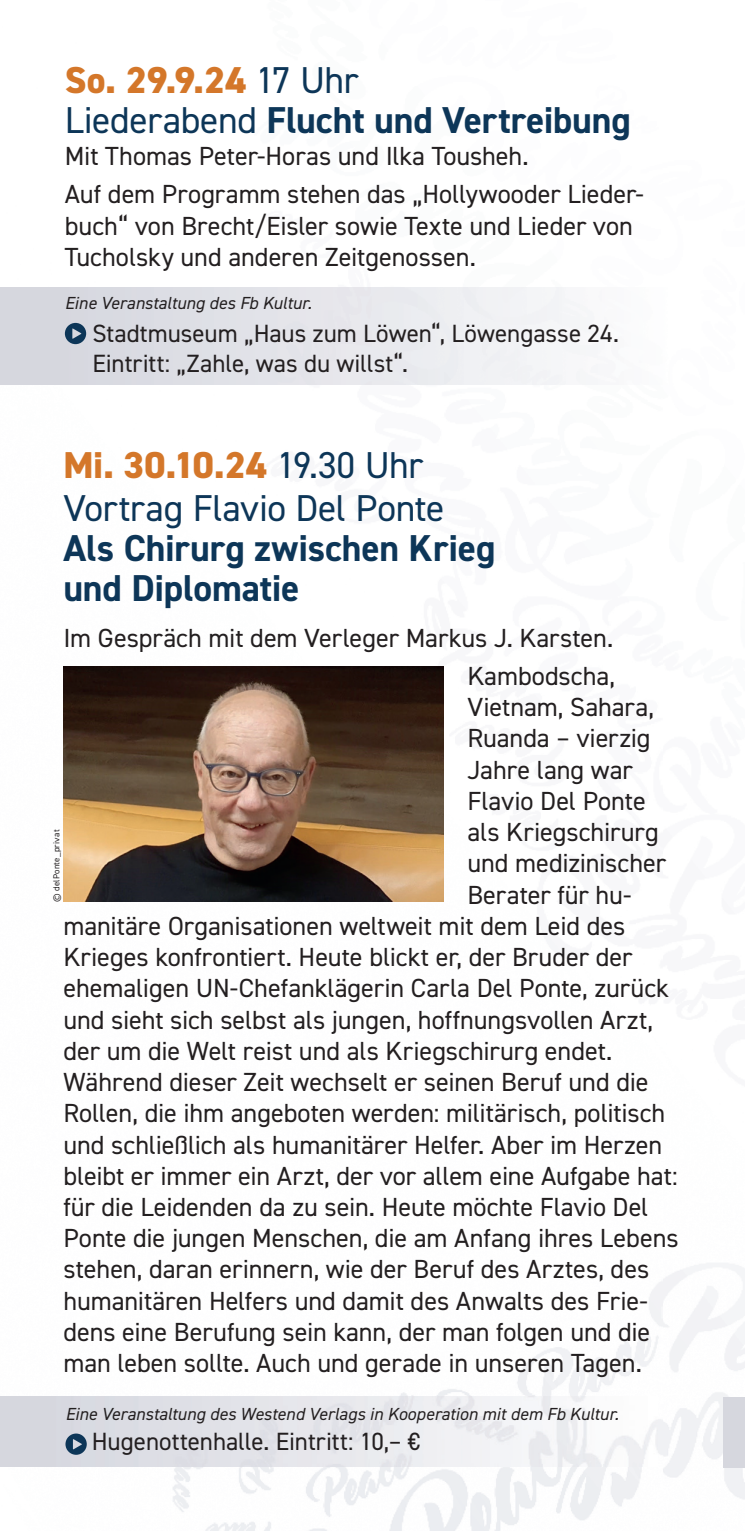
<style>
.page{position:relative;width:745px;height:1531px;background:#fff}
.page>*{position:absolute;margin:0;border:0;box-sizing:border-box;transform-origin:0 0}
.t1{font:700 37.5px/40px "DIN2014";letter-spacing:-.005em;color:#0d3658}
.t2{font:37.5px/43.5px "DIN2014";letter-spacing:-.01em;color:#0d3658}
.t3{font:26.25px/38.5px "DIN2014";letter-spacing:-.005em;color:#231f20}
.t4{font:25px/30px "DIN2014";letter-spacing:-.005em;color:#231f20}
.t5{font:italic 17.5px "DIN2014";letter-spacing:.005em;color:#231f20}
.t6{font:8.75px "DIN2014";letter-spacing:.02em;color:#231f20}
.s1{font-weight:800;color:#d4772a}
.s2{font-weight:400}
</style>
<div class="page">
<img style="left:330px;top:387px;width:332px;height:974px">
<img style="left:0;top:1361px;width:662px;height:170px">
<img style="left:0;top:1396px;width:657px;height:70px">
<svg style="left:65px;top:1433px;width:22px;height:22px"></svg>
<svg style="left:65px;top:323px;width:21px;height:21px"></svg>
<img style="left:63px;top:666px;width:380px;height:235px">
<h1 class="t1" style="left:65px;top:60px;width:567px"><span class="s1">So. 29.9.24</span> <span class="s2">17 Uhr<br>Liederabend</span> Flucht und Vertreibung</h1>
<p class="t3" style="left:65px;top:136px;width:580px">Mit Thomas Peter-Horas und Ilka Tousheh.<br>Auf dem Programm stehen das „Hollywooder Lieder-</p>
<p class="t3" style="left:65px;top:209px;width:569px;line-height:31.5px">buch“ von Brecht/Eisler sowie Texte und Lieder von<br>Tucholsky und anderen Zeitgenossen.</p>
<p class="t5" style="left:65px;top:292px;width:248px">Eine Veranstaltung des Fb Kultur.</p>
<p class="t4" style="left:92px;top:318px;width:527px">Stadtmuseum „Haus zum Löwen“, Löwengasse 24.<br>Eintritt: „Zahle, was du willst“.</p>
<h1 class="t2" style="left:63px;top:442px;width:382px"><span class="s1">Mi. 30.10.24</span> 19.30 Uhr<br>Vortrag Flavio Del Ponte</h1>
<h1 class="t1" style="left:63px;top:528px;width:433px">Als Chirurg zwischen Krieg und Diplomatie</h1>
<p class="t3" style="left:63px;top:618px;width:552px;text-align:right">Im Gespräch mit dem Verleger Markus J. Karsten.<br>Kambodscha,</p>
<p class="t3" style="left:467px;top:687px;width:188px">Vietnam, Sahara,</p>
<p class="t3" style="left:467px;top:718px;width:185px">Ruanda – vierzig</p>
<p class="t3" style="left:467px;top:750px;width:167px">Jahre lang war</p>
<p class="t3" style="left:467px;top:781px;width:180px">Flavio Del Ponte</p>
<p class="t3" style="left:467px;top:812px;width:193px">als Kriegschirurg</p>
<p class="t3" style="left:467px;top:843px;width:200px">und medizinischer</p>
<p class="t3" style="left:467px;top:875px;width:165px">Berater für hu-</p>
<p class="t3" style="left:63px;top:906px;width:563px">manitäre Organisationen weltweit mit dem Leid des</p>
<p class="t3" style="left:63px;top:937px;width:570px">Krieges konfrontiert. Heute blickt er, der Bruder der</p>
<p class="t3" style="left:63px;top:968px;width:606px">ehemaligen UN-Chefanklägerin Carla Del Ponte, zurück</p>
<p class="t3" style="left:63px;top:1000px;width:591px">und sieht sich selbst als jungen, hoffnungsvollen Arzt,</p>
<p class="t3" style="left:63px;top:1031px;width:550px">der um die Welt reist und als Kriegschirurg endet.</p>
<p class="t3" style="left:63px;top:1062px;width:586px">Während dieser Zeit wechselt er seinen Beruf und die</p>
<p class="t3" style="left:63px;top:1093px;width:603px">Rollen, die ihm angeboten werden: militärisch, politisch</p>
<p class="t3" style="left:63px;top:1125px;width:600px">und schließlich als humanitärer Helfer. Aber im Herzen</p>
<p class="t3" style="left:63px;top:1156px;width:615px">bleibt er immer ein Arzt, der vor allem eine Aufgabe hat:</p>
<p class="t3" style="left:63px;top:1187px;width:586px">für die Leidenden da zu sein. Heute möchte Flavio Del</p>
<p class="t3" style="left:63px;top:1218px;width:616px">Ponte die jungen Menschen, die am Anfang ihres Lebens</p>
<p class="t3" style="left:63px;top:1249px;width:587px">stehen, daran erinnern, wie der Beruf des Arztes, des</p>
<p class="t3" style="left:63px;top:1281px;width:585px">humanitären Helfers und damit des Anwalts des Frie-</p>
<p class="t3" style="left:63px;top:1312px;width:588px">dens eine Berufung sein kann, der man folgen und die</p>
<p class="t3" style="left:63px;top:1343px;width:579px">man leben sollte. Auch und gerade in unseren Tagen.</p>
<p class="t6" style="left:51px;top:901px;width:73px;rotate:-90deg">© delPonte_privat</p>
<p class="t5" style="left:65px;top:1403px;width:554px">Eine Veranstaltung des Westend Verlags in Kooperation mit dem Fb Kultur.</p>
<p class="t4" style="left:92px;top:1425px;width:330px">Hugenottenhalle. Eintritt: 10,– €</p>
</div>
